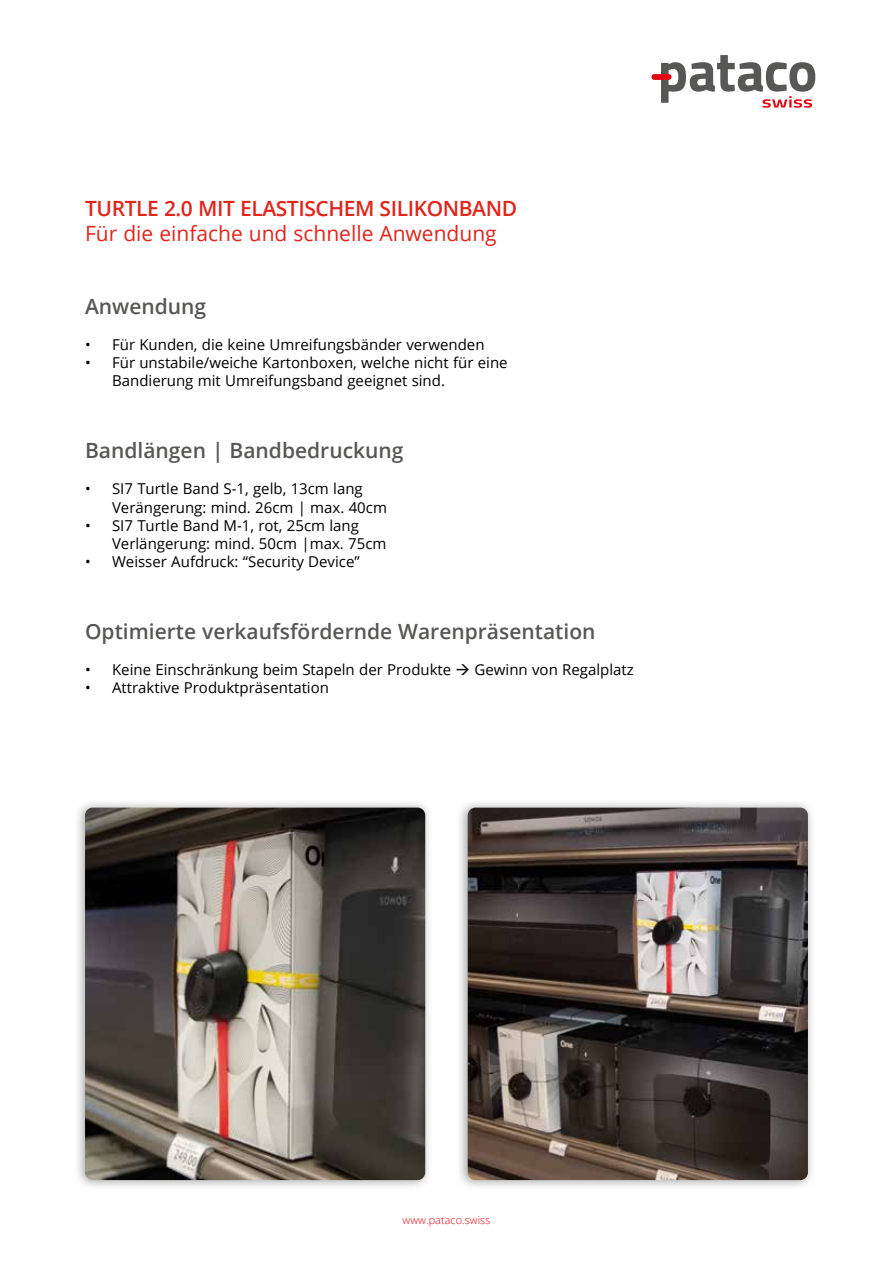
<style>
.page{position:relative;width:893px;height:1263px;background:#fff}
.page>*{position:absolute;margin:0;border:0;box-sizing:border-box;transform-origin:0 0}
.t1{font:600 21px "Open Sans";color:#575756}
.t2{font:600 21px "Open Sans";letter-spacing:-.02em;color:#e1251b}
.t3{font:21px "Open Sans";color:#e1251b}
.t4{font:15px/18px "Open Sans";color:#000}
.t5{font:300 10.8px "Open Sans";letter-spacing:.005em;color:#e30613}
</style>
<div class="page">
<svg style="left:661px;top:55px;width:154px;height:53px"></svg>
<div style="left:651px;top:74px;width:20px;height:6px;background:#e30613;border-radius:3px"></div>
<div style="left:73px;top:799px;width:360px;height:391px;background:#000;opacity:.35"></div>
<img style="left:85px;top:808px;width:340px;height:372px">
<div style="left:456px;top:799px;width:360px;height:391px;background:#000;opacity:.35"></div>
<img style="left:468px;top:808px;width:340px;height:372px">
<h1 class="t2" style="left:85px;top:194px;width:434px">TURTLE 2.0 MIT ELASTISCHEM SILIKONBAND</h1>
<h1 class="t3" style="left:85px;top:219px;width:413px">Für die einfache und schnelle Anwendung</h1>
<h1 class="t1" style="left:85px;top:292px;width:123px">Anwendung</h1>
<p class="t4" style="left:85px;top:335px;width:401px">• Für Kunden, die keine Umreifungsbänder verwenden</p>
<p class="t4" style="left:112px;top:353px;width:397px;text-indent:-27px">• Für unstabile/weiche Kartonboxen, welche nicht für eine<br>Bandierung mit Umreifungsband geeignet sind.</p>
<h1 class="t1" style="left:85px;top:436px;width:320px">Bandlängen | Bandbedruckung</h1>
<p class="t4" style="left:112px;top:480px;width:276px;text-indent:-27px">• SI7 Turtle Band S-1, gelb, 13cm lang<br>Verängerung: mind. 26cm | max. 40cm</p>
<p class="t4" style="left:112px;top:516px;width:276px;text-indent:-27px">• SI7 Turtle Band M-1, rot, 25cm lang<br>Verlängerung: mind. 50cm |max. 75cm</p>
<p class="t4" style="left:85px;top:552px;width:276px">• Weisser Aufdruck: “Security Device”</p>
<h1 class="t1" style="left:85px;top:617px;width:512px">Optimierte verkaufsfördernde Warenpräsentation</h1>
<p class="t4" style="left:85px;top:660px;width:550px">• Keine Einschränkung beim Stapeln der Produkte → Gewinn von Regalplatz</p>
<p class="t4" style="left:85px;top:678px;width:245px">• Attraktive Produktpräsentation</p>
<p class="t5" style="left:403px;top:1213px;width:89px">www.pataco.swiss</p>
</div>
